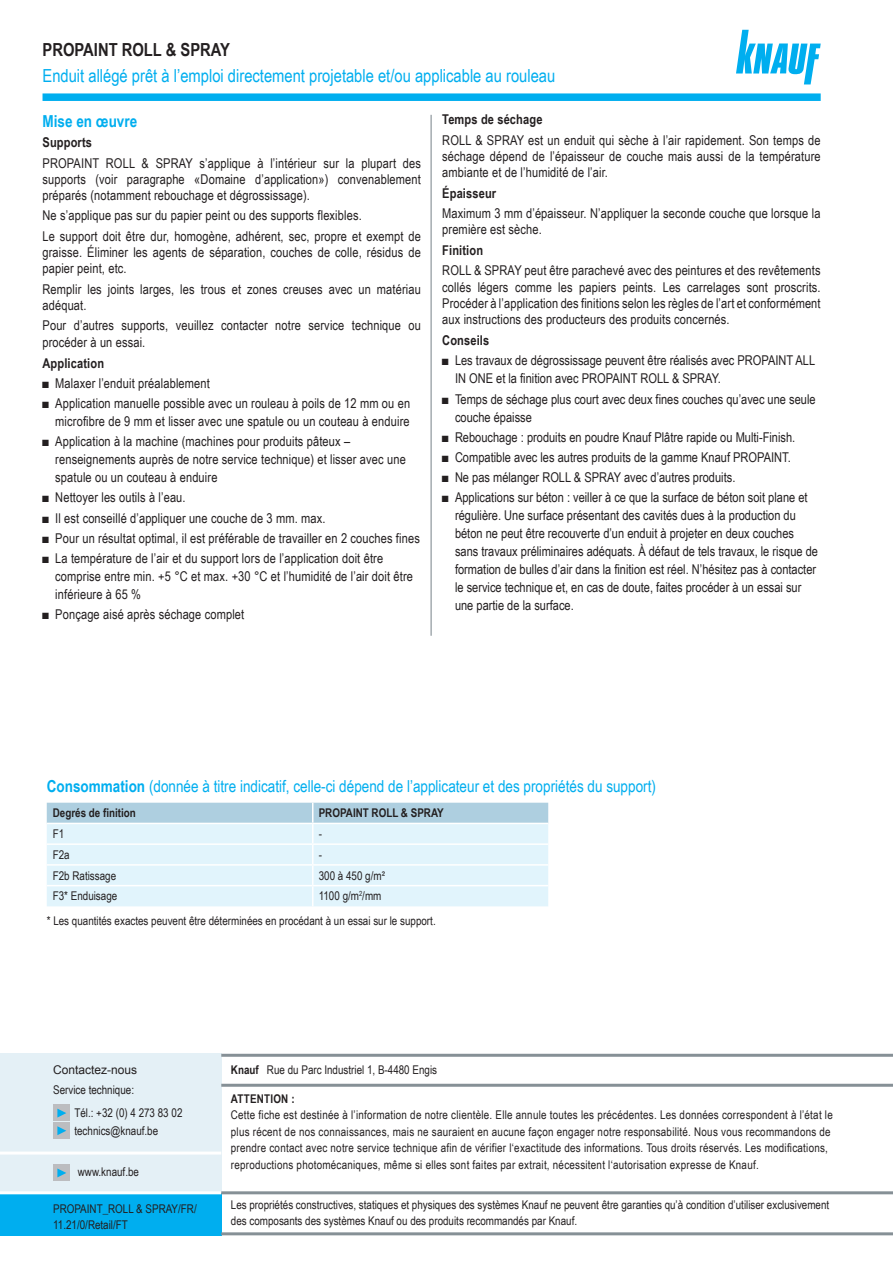
<style>
.page{position:relative;width:893px;height:1263px;background:#fff}
.page>*{position:absolute;margin:0;border:0;box-sizing:border-box;transform-origin:0 0}
.t1{font:18px "Arial Narrow";color:#00aeef}
.t2{font:700 18px "Arial Narrow";color:#231f20}
._2-Titres_textes{font:16.5px "Arial Narrow";color:#00aeef}
._2-Titres_textes-2{font:700 16.5px "Arial Narrow";color:#00aeef}
._3-Texte_cour{font:13.5px/18px "Arial Narrow";letter-spacing:.01em;color:#231f20}
._3-Texte_cour-2{font:700 13.5px "Arial Narrow";letter-spacing:.01em;color:#231f20}
._3-Titre_texte_cour{font:700 13.5px "Arial Narrow";letter-spacing:.01em;color:#231f20}
._4-Texte_tableau{font:12px/16px "Arial Narrow";color:#231f20}
._5-Info_fin{font:12px/16.5px "Arial Narrow";letter-spacing:.02em;color:#231f20}
._4-Texte_tableau-2{font:700 12px "Arial Narrow";color:#231f20}
._4-Texte_tableau-3{font:12px "Arial";color:#231f20}
.s1{font-weight:700}
</style>
<div class="page">
<div style="left:43px;top:93px;width:778px;height:8px;background:#00aeef"></div>
<div style="left:0;top:1054px;width:221px;height:139px;background:#e4f0f6"></div>
<div style="left:0;top:1193px;width:221px;height:42px;background:#00aeef"></div>
<hr style="left:0;top:1151px;width:221px;height:3px;background:#fff">
<hr style="left:0;top:1191px;width:221px;height:3px;background:#fff">
<hr style="left:221px;top:1054px;width:672px;height:3px;background:#869096">
<hr style="left:221px;top:1084px;width:672px;height:3px;background:#869096">
<hr style="left:221px;top:1191px;width:672px;height:3px;background:#869096">
<hr style="left:221px;top:1232px;width:672px;height:3px;background:#869096">
<hr style="left:431px;top:115px;width:1px;height:521px;background:#869096">
<svg style="left:736px;top:30px;width:85px;height:54px"></svg>
<svg style="left:47px;top:803px;width:501px;height:103px"></svg>
<div style="left:53px;top:1104px;width:16px;height:16px;background:#bcbdc0"></div>
<div style="left:53px;top:1123px;width:16px;height:16px;background:#bcbdc0"></div>
<div style="left:53px;top:1165px;width:16px;height:16px;background:#bcbdc0"></div>
<svg style="left:57px;top:1108px;width:9px;height:9px"></svg>
<svg style="left:57px;top:1126px;width:9px;height:9px"></svg>
<svg style="left:57px;top:1168px;width:9px;height:9px"></svg>
<p class="t2" style="left:43px;top:36px;width:189px">PROPAINT ROLL &amp; SPRAY</p>
<p class="t1" style="left:43px;top:62px;width:514px">Enduit allégé prêt à l’emploi directement projetable et/ou applicable au rouleau</p>
<p class="_2-Titres_textes-2" style="left:43px;top:108px;width:96px">Mise en œuvre</p>
<p class="_3-Texte_cour-2" style="left:43px;top:132px;width:51px">Supports</p>
<p class="_3-Texte_cour" style="left:43px;top:154px;width:380px;line-height:16.2px;text-align:justify">PROPAINT ROLL &amp; SPRAY s’applique à l’intérieur sur la plupart des supports (voir paragraphe «Domaine d’application») convenablement préparés (notamment rebouchage et dégrossissage).</p>
<p class="_3-Texte_cour" style="left:43px;top:206px;width:321px">Ne s’applique pas sur du papier peint ou des supports flexibles.</p>
<p class="_3-Texte_cour" style="left:43px;top:227px;width:380px;line-height:16.2px;text-align:justify">Le support doit être dur, homogène, adhérent, sec, propre et exempt de graisse. Éliminer les agents de séparation, couches de colle, résidus de papier peint, etc.</p>
<p class="_3-Texte_cour" style="left:43px;top:280px;width:380px;line-height:16.2px">Remplir les joints larges, les trous et zones creuses avec un matériau adéquat.</p>
<p class="_3-Texte_cour" style="left:43px;top:317px;width:380px;line-height:16.2px">Pour d’autres supports, veuillez contacter notre service technique ou procéder à un essai.</p>
<p class="_3-Titre_texte_cour" style="left:43px;top:353px;width:63px">Application</p>
<p class="_3-Texte_cour" style="left:43px;top:374px;width:169px">■ Malaxer l’enduit préalablement</p>
<p class="_3-Texte_cour" style="left:43px;top:394px;width:369px;text-align:right">■ Application manuelle possible avec un rouleau à poils de 12 mm ou en microfibre de 9 mm et lisser avec une spatule ou un couteau à enduire</p>
<p class="_3-Texte_cour" style="left:55px;top:432px;width:352px;text-indent:-13px">■ Application à la machine (machines pour produits pâteux – renseignements auprès de notre service technique) et lisser avec une spatule ou un couteau à enduire</p>
<p class="_3-Texte_cour" style="left:43px;top:488px;width:145px">■ Nettoyer les outils à l’eau.</p>
<p class="_3-Texte_cour" style="left:43px;top:508px;width:285px">■ Il est conseillé d’appliquer une couche de 3 mm. max.</p>
<p class="_3-Texte_cour" style="left:43px;top:528px;width:379px">■ Pour un résultat optimal, il est préférable de travailler en 2 couches fines</p>
<p class="_3-Texte_cour" style="left:55px;top:548px;width:359px;text-indent:-13px">■ La température de l’air et du support lors de l’application doit être comprise entre min. +5 °C et max. +30 °C et l’humidité de l’air doit être inférieure à 65 %</p>
<p class="_3-Texte_cour" style="left:43px;top:605px;width:203px">■ Ponçage aisé après séchage complet</p>
<p class="_3-Texte_cour-2" style="left:442px;top:109px;width:102px">Temps de séchage</p>
<p class="_3-Texte_cour" style="left:442px;top:132px;width:380px;line-height:16.2px;text-align:justify">ROLL &amp; SPRAY est un enduit qui sèche à l’air rapidement. Son temps de séchage dépend de l’épaisseur de couche mais aussi de la température ambiante et de l’humidité de l’air.</p>
<p class="_3-Texte_cour-2" style="left:442px;top:183px;width:55px">Épaisseur</p>
<p class="_3-Texte_cour" style="left:442px;top:205px;width:380px;line-height:16.2px">Maximum 3 mm d’épaisseur. N’appliquer la seconde couche que lorsque la première est sèche.</p>
<p class="_3-Texte_cour-2" style="left:442px;top:240px;width:42px">Finition</p>
<p class="_3-Texte_cour" style="left:442px;top:262px;width:380px;line-height:16.2px;text-align:justify">ROLL &amp; SPRAY peut être parachevé avec des peintures et des revêtements collés légers comme les papiers peints. Les carrelages sont proscrits.<br>Procéder à l’application des finitions selon les règles de l’art et conformément aux instructions des producteurs des produits concernés.</p>
<p class="_3-Titre_texte_cour" style="left:442px;top:330px;width:49px">Conseils</p>
<p class="_3-Texte_cour" style="left:455px;top:351px;width:362px;text-indent:-13px">■ Les travaux de dégrossissage peuvent être réalisés avec PROPAINT ALL<br>IN ONE et la finition avec PROPAINT ROLL &amp; SPRAY.</p>
<p class="_3-Texte_cour" style="left:455px;top:389px;width:362px;text-indent:-13px">■ Temps de séchage plus court avec deux fines couches qu’avec une seule couche épaisse</p>
<p class="_3-Texte_cour" style="left:442px;top:427px;width:355px">■ Rebouchage : produits en poudre Knauf Plâtre rapide ou Multi-Finish.</p>
<p class="_3-Texte_cour" style="left:442px;top:447px;width:350px">■ Compatible avec les autres produits de la gamme Knauf PROPAINT.</p>
<p class="_3-Texte_cour" style="left:442px;top:468px;width:295px">■ Ne pas mélanger ROLL &amp; SPRAY avec d’autres produits.</p>
<p class="_3-Texte_cour" style="left:455px;top:488px;width:365px;text-indent:-13px">■ Applications sur béton : veiller à ce que la surface de béton soit plane et régulière. Une surface présentant des cavités dues à la production du béton ne peut être recouverte d’un enduit à projeter en deux couches sans travaux préliminaires adéquats. À défaut de tels travaux, le risque de formation de bulles d’air dans la finition est réel. N’hésitez pas à contacter le service technique et, en cas de doute, faites procéder à un essai sur une partie de la surface.</p>
<p class="_2-Titres_textes" style="left:47px;top:774px;width:611px"><span class="s1">Consommation</span> (donnée à titre indicatif, celle-ci dépend de l’applicateur et des propriétés du support)</p>
<p class="_4-Texte_tableau-2" style="left:53px;top:804px;width:85px">Degrés de finition</p>
<p class="_4-Texte_tableau-2" style="left:319px;top:804px;width:127px">PROPAINT ROLL &amp; SPRAY</p>
<p class="_4-Texte_tableau" style="left:53px;top:825px;width:13px">F1</p>
<p class="_4-Texte_tableau" style="left:319px;top:825px;width:5px">-</p>
<p class="_4-Texte_tableau" style="left:53px;top:846px;width:18px">F2a</p>
<p class="_4-Texte_tableau" style="left:319px;top:846px;width:5px">-</p>
<p class="_4-Texte_tableau" style="left:53px;top:867px;width:65px">F2b Ratissage</p>
<p class="_4-Texte_tableau" style="left:319px;top:867px;width:68px">300 à 450 g/m²</p>
<p class="_4-Texte_tableau" style="left:53px;top:888px;width:66px">F3* Enduisage</p>
<p class="_4-Texte_tableau" style="left:319px;top:888px;width:64px">1100 g/m<sup>2</sup>/mm</p>
<p class="_4-Texte_tableau" style="left:47px;top:912px;width:390px">* Les quantités exactes peuvent être déterminées en procédant à un essai sur le support.</p>
<p class="_4-Texte_tableau-3" style="left:53px;top:1062px;width:86px">Contactez-nous</p>
<p class="_4-Texte_tableau" style="left:231px;top:1061px;width:208px"><span class="s1">Knauf</span> Rue du Parc Industriel 1, B-4480 Engis</p>
<p class="_4-Texte_tableau" style="left:53px;top:1081px;width:82px">Service technique:</p>
<p class="_4-Texte_tableau" style="left:74px;top:1104px;width:110px">Tél.: +32 (0) 4 273 83 02</p>
<p class="_4-Texte_tableau" style="left:74px;top:1122px;width:85px">technics@knauf.be</p>
<p class="_5-Info_fin" style="left:231px;top:1090px;width:603px"><span class="s1">ATTENTION :<br></span>Cette fiche est destinée à l’information de notre clientèle. Elle annule toutes les précédentes. Les données correspondent à l’état le plus récent de nos connaissances, mais ne sauraient en aucune façon engager notre responsabilité. Nous vous recommandons de prendre contact avec notre service technique afin de vérifier l‘exactitude des informations. Tous droits réservés. Les modifications, reproductions photomécaniques, même si elles sont faites par extrait, nécessitent l‘autorisation expresse de Knauf.</p>
<p class="_4-Texte_tableau" style="left:231px;top:1196px;width:600px">Les propriétés constructives, statiques et physiques des systèmes Knauf ne peuvent être garanties qu’à condition d’utiliser exclusivement des composants des systèmes Knauf ou des produits recommandés par Knauf.</p>
<p class="_4-Texte_tableau" style="left:78px;top:1163px;width:63px">www.knauf.be</p>
<p class="_4-Texte_tableau" style="left:53px;top:1200px;width:145px">PROPAINT_ROLL &amp; SPRAY/FR/</p>
<p class="_4-Texte_tableau" style="left:53px;top:1216px;width:76px">11.21/0/Retail/FT</p>
</div>
